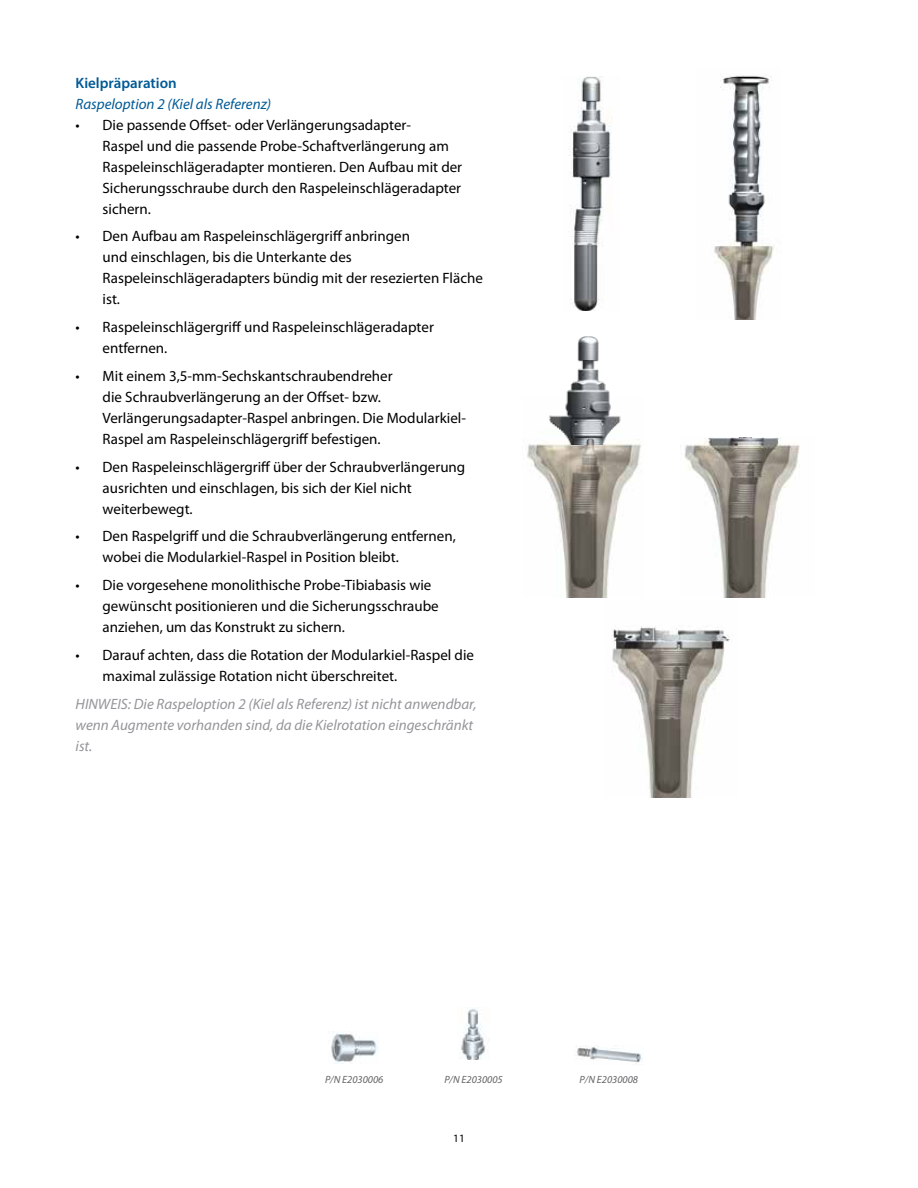
<style>
.page{position:relative;width:918px;height:1188px;background:#fff}
.page>*{position:absolute;margin:0;border:0;box-sizing:border-box;transform-origin:0 0}
.t1{font:15px/21px "Myriad Pro";color:#000}
.t2{font:italic 15px/21px "Myriad Pro";color:#939598}
.t3{font:italic 15px "Myriad Pro";color:#005a96}
.t4{font:600 15px "Myriad Pro";color:#005a96}
.t5{font:11.25px "Myriad Pro";color:#000}
.t6{font:italic 10.5px "Myriad Pro";color:#636466}
</style>
<div class="page">
<img style="left:461px;top:1008px;width:25px;height:52px">
<img style="left:576px;top:1046px;width:67px;height:17px">
<img style="left:331px;top:1032px;width:46px;height:31px">
<img style="left:569px;top:76px;width:43px;height:235px">
<img style="left:714px;top:74px;width:60px;height:246px">
<img style="left:684px;top:438px;width:116px;height:160px">
<img style="left:527px;top:442px;width:114px;height:156px">
<img style="left:546px;top:336px;width:83px;height:108px">
<img style="left:612px;top:626px;width:118px;height:171px">
<p class="t4" style="left:76px;top:73px;width:103px">Kielpräparation</p>
<p class="t3" style="left:76px;top:94px;width:197px">Raspeloption 2 (Kiel als Referenz)</p>
<p class="t1" style="left:103px;top:114px;width:361px;text-indent:-27px">• Die passende Offset- oder Verlängerungsadapter-<br>Raspel und die passende Probe-Schaftverlängerung am Raspeleinschlägeradapter montieren. Den Aufbau mit der Sicherungsschraube durch den Raspeleinschlägeradapter sichern.</p>
<p class="t1" style="left:103px;top:226px;width:382px;text-indent:-27px">• Den Aufbau am Raspeleinschlägergriff anbringen<br>und einschlagen, bis die Unterkante des Raspeleinschlägeradapters bündig mit der resezierten Fläche ist.</p>
<p class="t1" style="left:103px;top:316px;width:333px;text-indent:-27px">• Raspeleinschlägergriff und Raspeleinschlägeradapter entfernen.</p>
<p class="t1" style="left:103px;top:365px;width:365px;text-indent:-27px">• Mit einem 3,5-mm-Sechskantschraubendreher<br>die Schraubverlängerung an der Offset- bzw.<br>Verlängerungsadapter-Raspel anbringen. Die Modularkiel-Raspel am Raspeleinschlägergriff befestigen.</p>
<p class="t1" style="left:103px;top:456px;width:364px;text-indent:-27px">• Den Raspeleinschlägergriff über der Schraubverlängerung ausrichten und einschlagen, bis sich der Kiel nicht weiterbewegt.</p>
<p class="t1" style="left:103px;top:526px;width:355px;text-indent:-27px">• Den Raspelgriff und die Schraubverlängerung entfernen, wobei die Modularkiel-Raspel in Position bleibt.</p>
<p class="t1" style="left:103px;top:574px;width:338px;text-indent:-27px">• Die vorgesehene monolithische Probe-Tibiabasis wie gewünscht positionieren und die Sicherungsschraube anziehen, um das Konstrukt zu sichern.</p>
<p class="t1" style="left:103px;top:644px;width:373px;text-indent:-27px">• Darauf achten, dass die Rotation der Modularkiel-Raspel die maximal zulässige Rotation nicht überschreitet.</p>
<p class="t2" style="left:76px;top:693px;width:403px">HINWEIS: Die Raspeloption 2 (Kiel als Referenz) ist nicht anwendbar, wenn Augmente vorhanden sind, da die Kielrotation eingeschränkt ist.</p>
<p class="t6" style="left:325px;top:1073px;width:60px">P/N E2030006</p>
<p class="t6" style="left:444px;top:1073px;width:60px">P/N E2030005</p>
<p class="t6" style="left:580px;top:1073px;width:60px">P/N E2030008</p>
<p class="t5" style="left:453px;top:1132px;width:13px">11</p>
</div>
